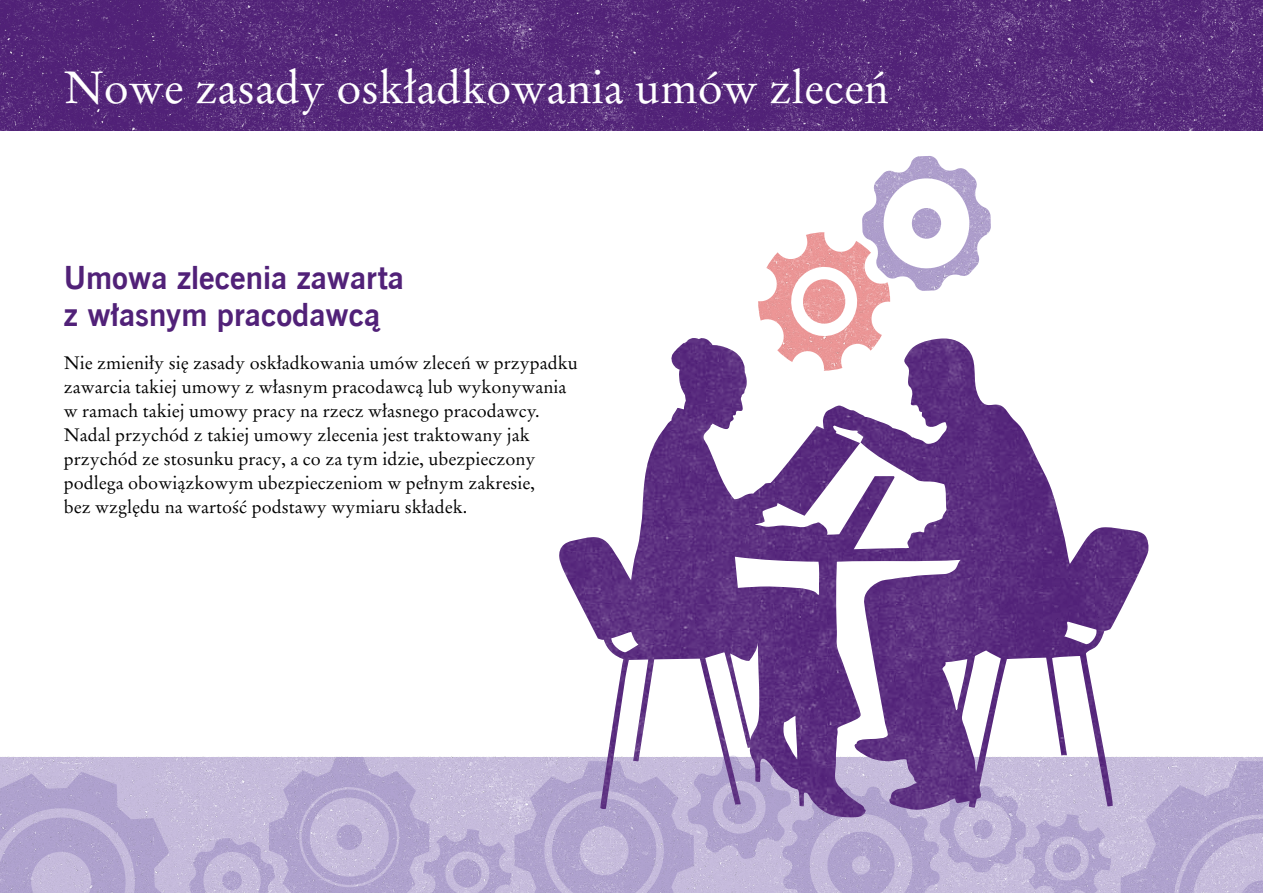
<style>
.page{position:relative;width:1263px;height:893px;background:#fff}
.page>*{position:absolute;margin:0;border:0;box-sizing:border-box;transform-origin:0 0}
.t1{font:45px "Stempel Garamond LT Pro";color:#fff}
.t2{font:700 31.5px/37.8px "News Goth EU";color:#512178}
.t3{font:18px/24px "Stempel Garamond LT Pro";color:#000}
</style>
<div class="page">
<svg style="left:758px;top:156px;width:233px;height:181px"></svg>
<img style="left:802px;top:279px;width:43px;height:45px">
<img style="left:0;top:757px;width:1263px;height:136px">
<svg style="left:559px;top:337px;width:590px;height:480px"></svg>
<img style="left:559px;top:338px;width:237px;height:471px">
<img style="left:0;top:0;width:1263px;height:130px">
<h1 class="t1" style="left:64px;top:58px;width:827px">Nowe zasady oskładkowania umów zleceń</h1>
<h2 class="t2" style="left:64px;top:259px;width:342px">Umowa zlecenia zawarta z własnym pracodawcą</h2>
<p class="t3" style="left:64px;top:350px;width:516px">Nie zmieniły się zasady oskładkowania umów zleceń w przypadku zawarcia takiej umowy z własnym pracodawcą lub wykonywania w ramach takiej umowy pracy na rzecz własnego pracodawcy.<br>Nadal przychód z takiej umowy zlecenia jest traktowany jak przychód ze stosunku pracy, a co za tym idzie, ubezpieczony podlega obowiązkowym ubezpieczeniom w pełnym zakresie,<br>bez względu na wartość podstawy wymiaru składek.</p>
</div>
